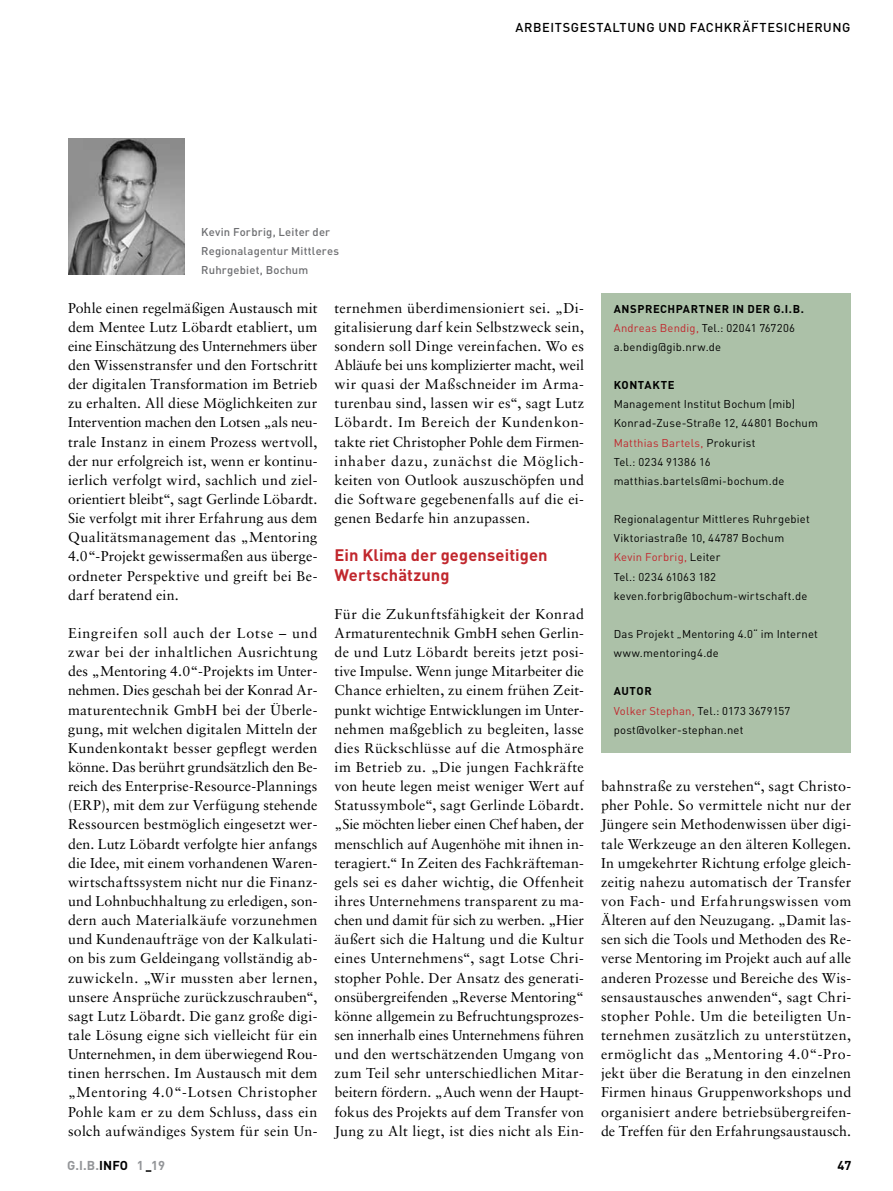
<style>
.page{position:relative;width:893px;height:1191px;background:#fff}
.page>*{position:absolute;margin:0;border:0;box-sizing:border-box;transform-origin:0 0}
._04_Zwischenüberschr{font:700 16.5px/19.2px "DIN";letter-spacing:.005em;color:#c1272d}
._07_Fließtext{font:14.25px/19.2px "Sabon LT";letter-spacing:.02em;color:#000;text-align:justify}
.t1{font:500 12.75px "DIN";letter-spacing:.045em;color:#000}
.t2{font:700 12.75px "DIN";letter-spacing:.01em;color:#939598}
.t3{font:700 12.75px "DIN";color:#000}
._10_Fließtext_Kasten{font:11.25px "DIN";letter-spacing:.02em;color:#000}
._11_Bildzeile{font:500 11.25px "DIN";letter-spacing:.02em;color:#6d6e71}
._10_Fließtext_Kasten-2{font:11.25px "DIN";letter-spacing:.02em;color:#c1272d}
._09_Headline_Kasten{font:700 11.25px "DIN";letter-spacing:.05em;color:#000}
.s1{color:#c1272d}
.s2{color:#000}
</style>
<div class="page">
<div style="left:601px;top:293px;width:249px;height:460px;background:#acc1a8"></div>
<img style="left:68px;top:138px;width:116px;height:136px">
<p class="_11_Bildzeile" style="left:201px;top:224px;width:130px">Kevin Forbrig, Leiter der</p>
<p class="_11_Bildzeile" style="left:201px;top:244px;width:139px">Regionalagentur Mittleres</p>
<p class="_11_Bildzeile" style="left:201px;top:263px;width:109px">Ruhrgebiet, Bochum</p>
<p class="t1" style="left:516px;top:18px;width:336px">ARBEITSGESTALTUNG UND FACHKRÄFTESICHERUNG</p>
<p class="_07_Fließtext" style="left:68px;top:298px;width:251px">Pohle einen regelmäßigen Austausch mit dem Mentee Lutz Löbardt etabliert, um eine Einschätzung des Unternehmers über den Wissenstransfer und den Fortschritt der digitalen Transformation im Betrieb zu erhalten. All diese Möglichkeiten zur Intervention machen den Lotsen „als neu&shy;trale Instanz in einem Prozess wertvoll, der nur erfolgreich ist, wenn er kontinu&shy;ierlich verfolgt wird, sachlich und ziel&shy;orientiert bleibt“, sagt Gerlinde Löbardt.<br>Sie verfolgt mit ihrer Erfahrung aus dem Qualitätsmanagement das „Mentoring 4.0“-Projekt gewissermaßen aus überge&shy;ordneter Perspektive und greift bei Be&shy;darf beratend ein.</p>
<p class="_07_Fließtext" style="left:68px;top:623px;width:251px">Eingreifen soll auch der Lotse – und zwar bei der inhaltlichen Ausrichtung des „Mentoring 4.0“-Projekts im Unter&shy;nehmen. Dies geschah bei der Konrad Ar&shy;maturentechnik GmbH bei der Überle&shy;gung, mit welchen digitalen Mitteln der Kundenkontakt besser gepflegt werden könne. Das berührt grundsätzlich den Be&shy;reich des Enterprise-Resource-Plannings (ERP), mit dem zur Verfügung stehende Ressourcen bestmöglich eingesetzt wer&shy;den. Lutz Löbardt verfolgte hier anfangs die Idee, mit einem vorhandenen Waren&shy;wirtschaftssystem nicht nur die Finanz&shy;und Lohnbuchhaltung zu erledigen, son&shy;dern auch Materialkäufe vorzunehmen und Kundenaufträge von der Kalkulati&shy;on bis zum Geldeingang vollständig ab&shy;zuwickeln. „Wir mussten aber lernen, unsere Ansprüche zurückzuschrauben“, sagt Lutz Löbardt. Die ganz große digi&shy;tale Lösung eigne sich vielleicht für ein Unternehmen, in dem überwiegend Rou&shy;tinen herrschen. Im Austausch mit dem „Mentoring 4.0“-Lotsen Christopher Pohle kam er zu dem Schluss, dass ein solch aufwändiges System für sein Un-</p>
<p class="_07_Fließtext" style="left:334px;top:298px;width:251px">ternehmen überdimensioniert sei. „Di&shy;gitalisierung darf kein Selbstzweck sein, sondern soll Dinge vereinfachen. Wo es Abläufe bei uns komplizierter macht, weil wir quasi der Maßschneider im Arma&shy;turenbau sind, lassen wir es“, sagt Lutz Löbardt. Im Bereich der Kundenkon&shy;takte riet Christopher Pohle dem Firmen&shy;inhaber dazu, zunächst die Möglich&shy;keiten von Outlook auszuschöpfen und die Software gegebenenfalls auf die ei&shy;genen Bedarfe hin anzupassen.</p>
<p class="_04_Zwischenüberschr" style="left:334px;top:545px;width:215px">Ein Klima der gegenseitigen<br>Wertschätzung</p>
<p class="_07_Fließtext" style="left:334px;top:604px;width:251px">Für die Zukunftsfähigkeit der Konrad Armaturentechnik GmbH sehen Gerlin&shy;de und Lutz Löbardt bereits jetzt posi&shy;tive Impulse. Wenn junge Mitarbeiter die Chance erhielten, zu einem frühen Zeit&shy;punkt wichtige Entwicklungen im Unter&shy;nehmen maßgeblich zu begleiten, lasse dies Rückschlüsse auf die Atmosphäre im Betrieb zu. „Die jungen Fachkräfte von heute legen meist weniger Wert auf Statussymbole“, sagt Gerlinde Löbardt. „Sie möchten lieber einen Chef haben, der menschlich auf Augenhöhe mit ihnen in&shy;teragiert.“ In Zeiten des Fachkräfteman&shy;gels sei es daher wichtig, die Offenheit ihres Unternehmens transparent zu ma&shy;chen und damit für sich zu werben. „Hier äußert sich die Haltung und die Kultur eines Unternehmens“, sagt Lotse Chri&shy;stopher Pohle. Der Ansatz des generati&shy;onsübergreifenden „Reverse Mentoring“ könne allgemein zu Befruchtungsprozes&shy;sen innerhalb eines Unternehmens führen und den wertschätzenden Umgang von zum Teil sehr unterschiedlichen Mitar&shy;beitern fördern. „Auch wenn der Haupt&shy;fokus des Projekts auf dem Transfer von Jung zu Alt liegt, ist dies nicht als Ein-</p>
<p class="_09_Headline_Kasten" style="left:614px;top:301px;width:192px">ANSPRECHPARTNER IN DER G.I.B.</p>
<p class="_10_Fließtext_Kasten" style="left:614px;top:320px;width:183px"><span class="s1">Andreas Bendig,</span> Tel.: 02041 767206</p>
<p class="_10_Fließtext_Kasten" style="left:614px;top:339px;width:109px">a.bendig@gib.nrw.de</p>
<p class="_09_Headline_Kasten" style="left:614px;top:377px;width:62px">KONTAKTE</p>
<p class="_10_Fließtext_Kasten" style="left:614px;top:397px;width:183px">Management Institut Bochum (mib)</p>
<p class="_10_Fließtext_Kasten" style="left:614px;top:416px;width:206px">Konrad-Zuse-Straße 12, 44801 Bochum</p>
<p class="_10_Fließtext_Kasten-2" style="left:614px;top:435px;width:143px">Matthias Bartels, <span class="s2">Prokurist</span></p>
<p class="_10_Fließtext_Kasten" style="left:614px;top:454px;width:98px">Tel.: 0234 91386 16</p>
<p class="_10_Fließtext_Kasten" style="left:614px;top:473px;width:172px">matthias.bartels@mi-bochum.de</p>
<p class="_10_Fließtext_Kasten" style="left:614px;top:511px;width:197px">Regionalagentur Mittleres Ruhrgebiet</p>
<p class="_10_Fließtext_Kasten" style="left:614px;top:531px;width:172px">Viktoriastraße 10, 44787 Bochum</p>
<p class="_10_Fließtext_Kasten-2" style="left:614px;top:550px;width:108px">Kevin Forbrig, <span class="s2">Leiter</span></p>
<p class="_10_Fließtext_Kasten" style="left:614px;top:569px;width:104px">Tel.: 0234 61063 182</p>
<p class="_10_Fließtext_Kasten" style="left:614px;top:588px;width:195px">keven.forbrig@bochum-wirtschaft.de</p>
<p class="_10_Fließtext_Kasten" style="left:614px;top:626px;width:206px">Das Projekt „Mentoring 4.0“ im Internet</p>
<p class="_10_Fließtext_Kasten" style="left:614px;top:645px;width:107px">www.mentoring4.de</p>
<p class="_09_Headline_Kasten" style="left:614px;top:684px;width:39px">AUTOR</p>
<p class="_10_Fließtext_Kasten" style="left:614px;top:703px;width:178px"><span class="s1">Volker Stephan,</span> Tel.: 0173 3679157</p>
<p class="_10_Fließtext_Kasten" style="left:614px;top:722px;width:131px">post@volker-stephan.net</p>
<p class="_07_Fließtext" style="left:601px;top:776px;width:252px">bahnstraße zu verstehen“, sagt Christo&shy;pher Pohle. So vermittele nicht nur der Jüngere sein Methodenwissen über digi&shy;tale Werkzeuge an den älteren Kollegen.<br>In umgekehrter Richtung erfolge gleich&shy;zeitig nahezu automatisch der Transfer von Fach- und Erfahrungswissen vom Älteren auf den Neuzugang. „Damit las&shy;sen sich die Tools und Methoden des Re&shy;verse Mentoring im Projekt auch auf alle anderen Prozesse und Bereiche des Wis&shy;sensaustausches anwenden“, sagt Chri&shy;stopher Pohle. Um die beteiligten Un&shy;ternehmen zusätzlich zu unterstützen, ermöglicht das „Mentoring 4.0“-Pro&shy;jekt über die Beratung in den einzelnen Firmen hinaus Gruppenworkshops und organisiert andere betriebsübergreifen&shy;de Treffen für den Erfahrungsaustausch.</p>
<p class="t2" style="left:67px;top:1156px;width:100px">G.I.B.<span class="s2">INFO</span> 1 19</p>
<p class="t3" style="left:837px;top:1156px;width:15px">47</p>
</div>
